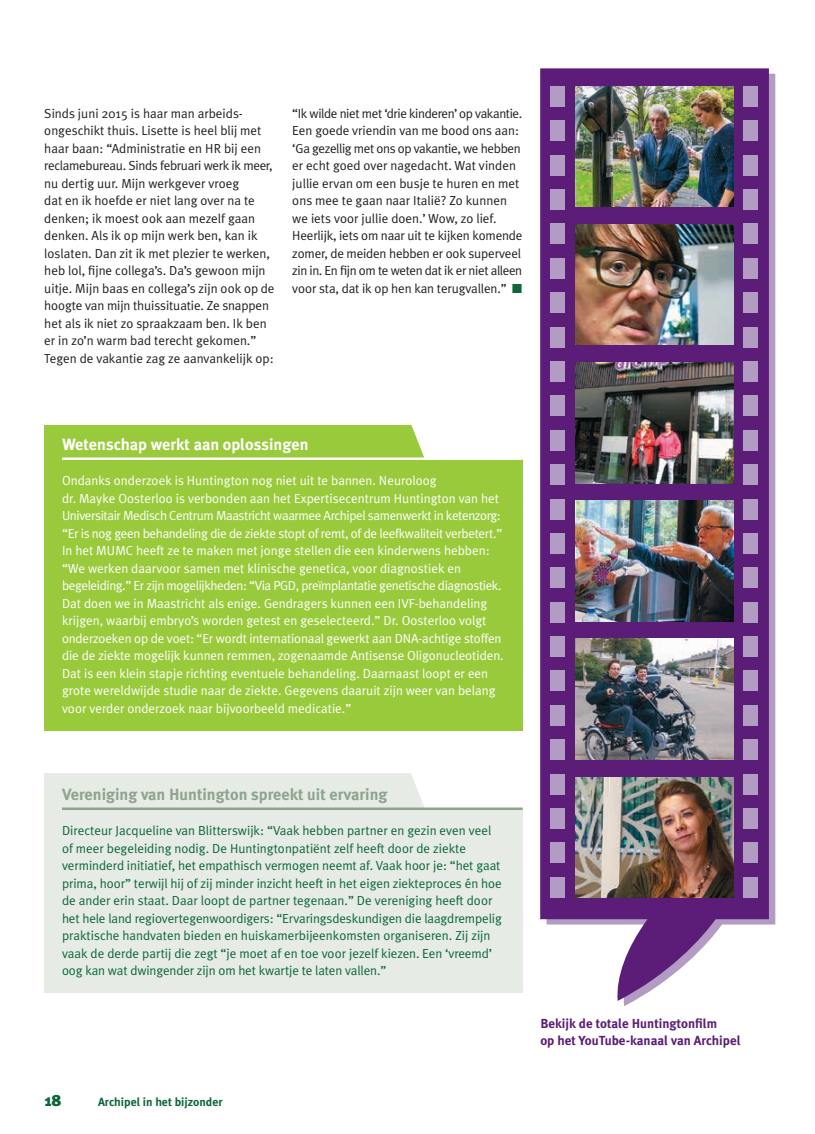
<style>
.page{position:relative;width:815px;height:1134px;background:#fff}
.page>*{position:absolute;margin:0;border:0;box-sizing:border-box;transform-origin:0 0}
.t1{font:700 16.25px "Meta Plus";color:#8ca58c}
.t2{font:700 16.25px "Meta Plus";color:#fff}
.t3{font:900 16.25px "Meta Plus";color:#0d6738}
.t4{font:13.12px/17.5px "Meta Plus Normal";color:#fff}
.t5{font:13.12px/17.5px "Meta Plus Normal";color:#231f20}
.t6{font:13.12px/17.5px "Meta Plus Normal";color:#0d6738}
.t7{font:700 13.12px/17.5px "Meta Plus";color:#5c1d78}
.t8{font:700 11.88px "Meta Plus";color:#0d6738}
.s1{color:#0d6738}
</style>
<div class="page">
<svg style="left:623px;top:74px;width:152px;height:932px;fill:#b29cc3"></svg>
<div style="left:44px;top:773px;width:479px;height:220px;background:#e6ebe5"></div>
<div style="left:411px;top:773px;width:112px;height:34px;background:#fff"></div>
<svg style="left:540px;top:68px;width:229px;height:933px;fill:#5c1d78"></svg>
<img style="left:576px;top:86px;width:157px;height:121px">
<img style="left:576px;top:224px;width:157px;height:121px">
<img style="left:576px;top:362px;width:157px;height:121px">
<img style="left:576px;top:501px;width:157px;height:120px">
<img style="left:576px;top:639px;width:157px;height:120px">
<img style="left:576px;top:777px;width:157px;height:121px">
<div style="left:551px;top:86px;width:14px;height:21px;background:#b29cc3"></div>
<div style="left:551px;top:120px;width:14px;height:21px;background:#b29cc3"></div>
<div style="left:551px;top:155px;width:14px;height:20px;background:#b29cc3"></div>
<div style="left:551px;top:189px;width:14px;height:21px;background:#b29cc3"></div>
<div style="left:551px;top:224px;width:14px;height:20px;background:#b29cc3"></div>
<div style="left:551px;top:258px;width:14px;height:21px;background:#b29cc3"></div>
<div style="left:551px;top:292px;width:14px;height:21px;background:#b29cc3"></div>
<div style="left:551px;top:327px;width:14px;height:20px;background:#b29cc3"></div>
<div style="left:551px;top:361px;width:14px;height:21px;background:#b29cc3"></div>
<div style="left:551px;top:396px;width:14px;height:20px;background:#b29cc3"></div>
<div style="left:551px;top:430px;width:14px;height:21px;background:#b29cc3"></div>
<div style="left:551px;top:464px;width:14px;height:21px;background:#b29cc3"></div>
<div style="left:551px;top:499px;width:14px;height:20px;background:#b29cc3"></div>
<div style="left:551px;top:533px;width:14px;height:21px;background:#b29cc3"></div>
<div style="left:551px;top:567px;width:14px;height:21px;background:#b29cc3"></div>
<div style="left:551px;top:602px;width:14px;height:20px;background:#b29cc3"></div>
<div style="left:551px;top:636px;width:14px;height:21px;background:#b29cc3"></div>
<div style="left:551px;top:671px;width:14px;height:20px;background:#b29cc3"></div>
<div style="left:551px;top:705px;width:14px;height:21px;background:#b29cc3"></div>
<div style="left:551px;top:739px;width:14px;height:21px;background:#b29cc3"></div>
<div style="left:551px;top:774px;width:14px;height:20px;background:#b29cc3"></div>
<div style="left:551px;top:808px;width:14px;height:21px;background:#b29cc3"></div>
<div style="left:551px;top:843px;width:14px;height:20px;background:#b29cc3"></div>
<div style="left:551px;top:877px;width:14px;height:21px;background:#b29cc3"></div>
<div style="left:743px;top:86px;width:14px;height:21px;background:#b29cc3"></div>
<div style="left:743px;top:120px;width:14px;height:21px;background:#b29cc3"></div>
<div style="left:743px;top:155px;width:14px;height:20px;background:#b29cc3"></div>
<div style="left:743px;top:189px;width:14px;height:21px;background:#b29cc3"></div>
<div style="left:743px;top:224px;width:14px;height:20px;background:#b29cc3"></div>
<div style="left:743px;top:258px;width:14px;height:21px;background:#b29cc3"></div>
<div style="left:743px;top:292px;width:14px;height:21px;background:#b29cc3"></div>
<div style="left:743px;top:327px;width:14px;height:20px;background:#b29cc3"></div>
<div style="left:743px;top:361px;width:14px;height:21px;background:#b29cc3"></div>
<div style="left:743px;top:396px;width:14px;height:20px;background:#b29cc3"></div>
<div style="left:743px;top:430px;width:14px;height:21px;background:#b29cc3"></div>
<div style="left:743px;top:464px;width:14px;height:21px;background:#b29cc3"></div>
<div style="left:743px;top:499px;width:14px;height:20px;background:#b29cc3"></div>
<div style="left:743px;top:533px;width:14px;height:21px;background:#b29cc3"></div>
<div style="left:743px;top:567px;width:14px;height:21px;background:#b29cc3"></div>
<div style="left:743px;top:602px;width:14px;height:20px;background:#b29cc3"></div>
<div style="left:743px;top:636px;width:14px;height:21px;background:#b29cc3"></div>
<div style="left:743px;top:671px;width:14px;height:20px;background:#b29cc3"></div>
<div style="left:743px;top:705px;width:14px;height:21px;background:#b29cc3"></div>
<div style="left:743px;top:739px;width:14px;height:21px;background:#b29cc3"></div>
<div style="left:743px;top:774px;width:14px;height:20px;background:#b29cc3"></div>
<div style="left:743px;top:808px;width:14px;height:21px;background:#b29cc3"></div>
<div style="left:743px;top:843px;width:14px;height:20px;background:#b29cc3"></div>
<div style="left:743px;top:877px;width:14px;height:21px;background:#b29cc3"></div>
<div style="left:44px;top:425px;width:479px;height:305px;background:#99ca3b"></div>
<div style="left:411px;top:425px;width:112px;height:32px;background:#fff"></div>
<hr style="left:62px;top:457px;width:461px;height:3px;background:#fff">
<hr style="left:62px;top:807px;width:461px;height:3px;background:#8ca58c">
<p class="t5" style="left:44px;top:104px;width:232px">Sinds juni 2015 is haar man arbeids&shy;ongeschikt thuis. Lisette is heel blij met haar baan: “Administratie en HR bij een reclamebureau. Sinds februari werk ik meer, nu dertig uur. Mijn werkgever vroeg<br>dat en ik hoefde er niet lang over na te denken; ik moest ook aan mezelf gaan denken. Als ik op mijn werk ben, kan ik loslaten. Dan zit ik met plezier te werken, heb lol, fijne collega’s. Da’s gewoon mijn uitje. Mijn baas en collega’s zijn ook op de hoogte van mijn thuissituatie. Ze snappen het als ik niet zo spraakzaam ben. Ik ben er in zo’n warm bad terecht gekomen.” Tegen de vakantie zag ze aanvankelijk op:</p>
<p class="t5" style="left:292px;top:104px;width:232px">“Ik wilde niet met ‘drie kinderen’ op vakantie.<br>Een goede vriendin van me bood ons aan: ‘Ga gezellig met ons op vakantie, we hebben er echt goed over nagedacht. Wat vinden jullie ervan om een busje te huren en met ons mee te gaan naar Italië? Zo kunnen we iets voor jullie doen.’ Wow, zo lief.<br>Heerlijk, iets om naar uit te kijken komende zomer, de meiden hebben er ook superveel zin in. En fijn om te weten dat ik er niet alleen voor sta, dat ik op hen kan terugvallen.” <span class="s1">■</span></p>
<p class="t2" style="left:62px;top:435px;width:248px">Wetenschap werkt aan oplossingen</p>
<p class="t4" style="left:62px;top:472px;width:443px">Ondanks onderzoek is Huntington nog niet uit te bannen. Neuroloog<br>dr. Mayke Oosterloo is verbonden aan het Expertisecentrum Huntington van het Universitair Medisch Centrum Maastricht waarmee Archipel samenwerkt in ketenzorg: “Er is nog geen behandeling die de ziekte stopt of remt, of de leefkwaliteit verbetert.” In het MUMC heeft ze te maken met jonge stellen die een kinderwens hebben: “We werken daarvoor samen met klinische genetica, voor diagnostiek en begeleiding.” Er zijn mogelijkheden: “Via PGD, preïmplantatie genetische diagnostiek.<br>Dat doen we in Maastricht als enige. Gendragers kunnen een IVF-behandeling krijgen, waarbij embryo’s worden getest en geselecteerd.” Dr. Oosterloo volgt onderzoeken op de voet: “Er wordt internationaal gewerkt aan DNA-achtige stoffen die de ziekte mogelijk kunnen remmen, zogenaamde Antisense Oligonucleotiden.<br>Dat is een klein stapje richting eventuele behandeling. Daarnaast loopt er een grote wereldwijde studie naar de ziekte. Gegevens daaruit zijn weer van belang voor verder onderzoek naar bijvoorbeeld medicatie.”</p>
<p class="t1" style="left:62px;top:785px;width:327px">Vereniging van Huntington spreekt uit ervaring</p>
<p class="t6" style="left:62px;top:822px;width:441px">Directeur Jacqueline van Blitterswijk: “Vaak hebben partner en gezin even veel of meer begeleiding nodig. De Huntingtonpatiënt zelf heeft door de ziekte verminderd initiatief, het empathisch vermogen neemt af. Vaak hoor je: “het gaat prima, hoor” terwijl hij of zij minder inzicht heeft in het eigen ziekteproces én hoe de ander erin staat. Daar loopt de partner tegenaan.” De vereniging heeft door het hele land regiovertegenwoordigers: “Ervaringsdeskundigen die laagdrempelig praktische handvaten bieden en huiskamerbijeenkomsten organiseren. Zij zijn vaak de derde partij die zegt “je moet af en toe voor jezelf kiezen. Een ‘vreemd’ oog kan wat dwingender zijn om het kwartje te laten vallen.”</p>
<p class="t3" style="left:45px;top:1090px;width:18px">18</p>
<p class="t8" style="left:98px;top:1095px;width:126px">Archipel in het bijzonder</p>
<p class="t7" style="left:540px;top:1014px;width:202px">Bekijk de totale Huntingtonfilm<br>op het YouTube-kanaal van Archipel</p>
</div>
